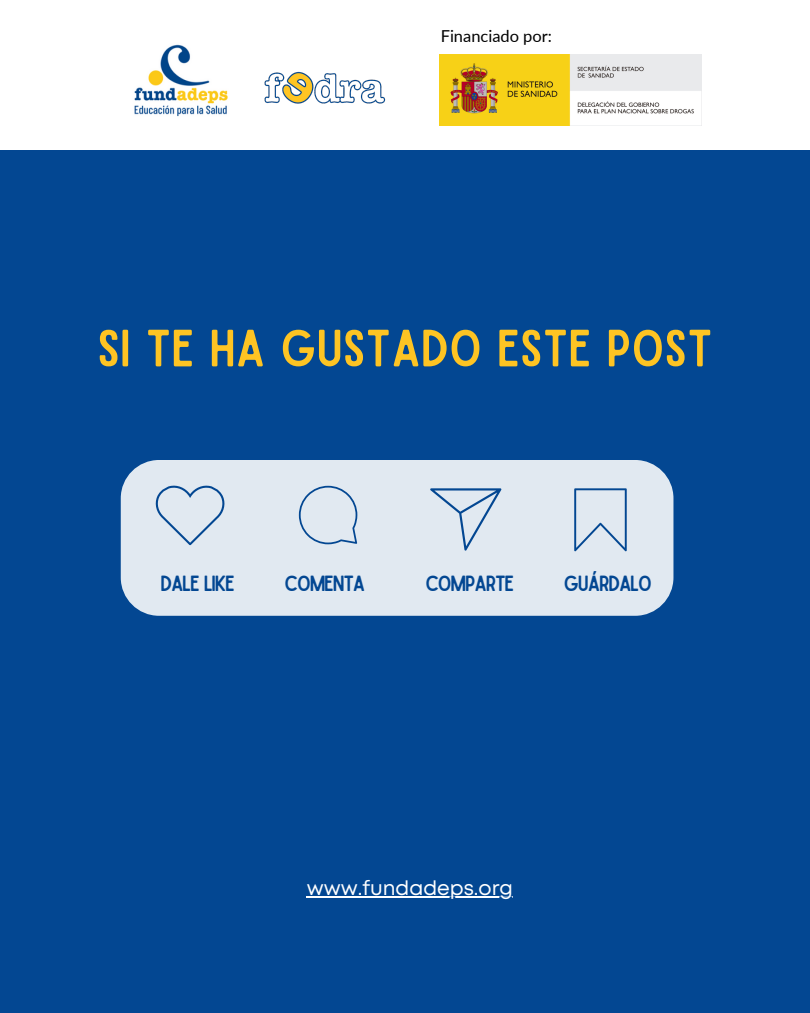
<style>
.page{position:relative;width:810px;height:1013px;background:#fff}
.page>*{position:absolute;margin:0;border:0;box-sizing:border-box;transform-origin:0 0}
.t1{font:50px "Sailors";color:#fec423}
.t2{font:21px "Sailors";letter-spacing:-.055em;color:#034792}
.t3{font:20px "Mont";color:#fff}
.t4{font:16.5px "Lato";color:#000}
</style>
<div class="page">
<div style="left:0;top:0;width:810px;height:1012px;background:#034792"></div>
<div style="left:121px;top:460px;width:552px;height:155px;background:#e1e9f1;border-radius:38px"></div>
<svg style="left:299px;top:486px;width:58px;height:58px"></svg>
<svg style="left:574px;top:488px;width:53px;height:63px"></svg>
<svg style="left:155px;top:485px;width:70px;height:60px"></svg>
<svg style="left:430px;top:488px;width:71px;height:62px"></svg>
<div style="left:0;top:0;width:810px;height:150px;background:#fff"></div>
<img style="left:134px;top:44px;width:94px;height:73px">
<img style="left:439px;top:55px;width:262px;height:70px">
<img style="left:264px;top:71px;width:122px;height:33px">
<hr style="left:307px;top:896px;width:206px;height:2px;background:#fff">
<p class="t4" style="left:441px;top:26px;width:113px">Financiado por:</p>
<p class="t1" style="left:97px;top:330px;width:617px">SI TE HA GUSTADO ESTE POST</p>
<p class="t2" style="left:160px;top:576px;width:76px">DALE LIKE</p>
<p class="t2" style="left:285px;top:576px;width:82px">COMENTA</p>
<p class="t2" style="left:425px;top:576px;width:90px">COMPARTE</p>
<p class="t2" style="left:564px;top:576px;width:89px">GUÁRDALO</p>
<p class="t3" style="left:307px;top:880px;width:208px">www.fundadeps.org</p>
</div>
